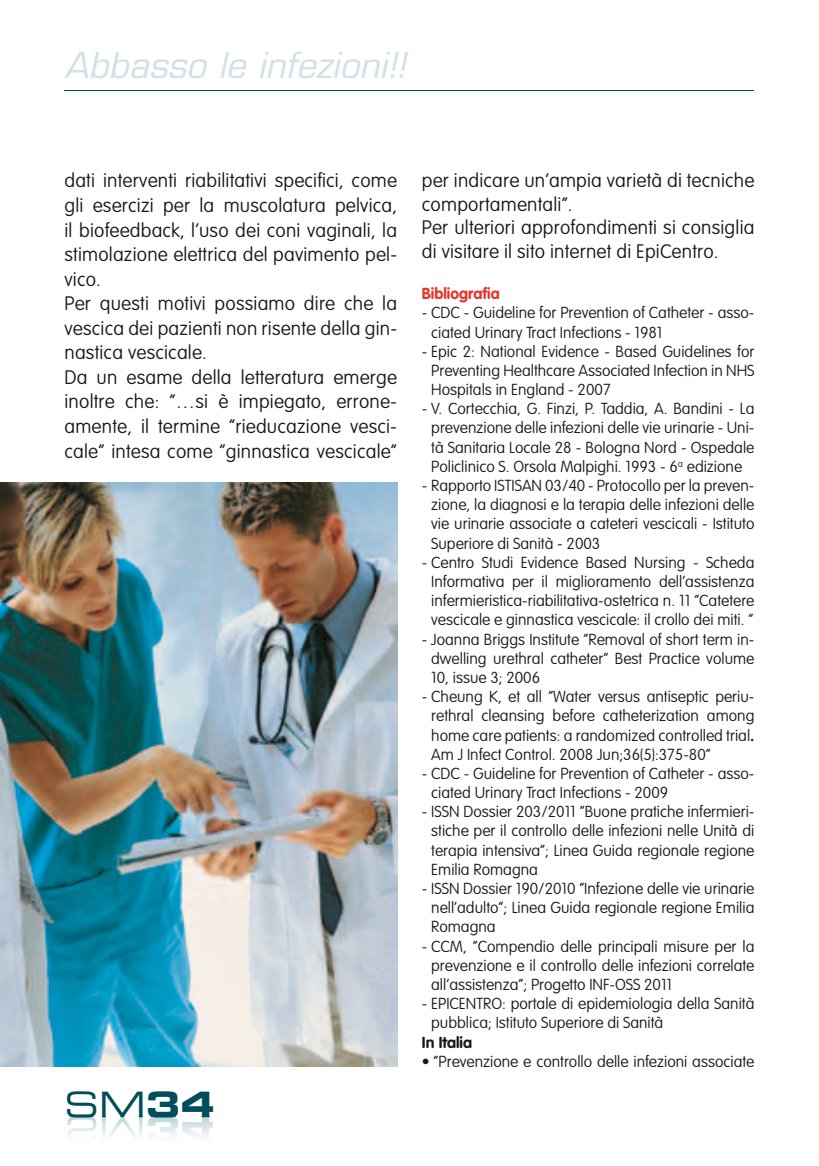
<style>
.page{position:relative;width:819px;height:1166px;background:#fff}
.page>*{position:absolute;margin:0;border:0;box-sizing:border-box;transform-origin:0 0}
.t1{font:italic 35px "Eurostile";color:#d1e1e5}
.t2{font:35px "Eurostile Extended Two";color:#004d5b}
.t3{font:100 19.25px/24.5px "VAG Rounded";letter-spacing:.01em;color:#1a171c}
.t4{font:100 15.75px/19.2px "VAG Rounded";color:#1a171c;text-align:justify}
.t5{font:700 15.75px "VAG Rounded";color:#e5352c}
.t6{font:700 15.75px "VAG Rounded";color:#1a171c}
.s1{font-weight:700}
.s2{font-family:"Eurostile Bold Extended Two"}
</style>
<div class="page">
<svg style="left:70px;top:1117px;width:73px;height:1px"></svg>
<svg style="left:151px;top:1117px;width:59px;height:1px"></svg>
<hr style="left:64px;top:91px;width:690px;height:1px;background:#004d5b">
<img style="left:0;top:483px;width:397px;height:584px">
<h1 class="t1" style="left:64px;top:44px;width:343px">Abbasso le infezioni!!</h1>
<p class="t3" style="left:64px;top:168px;width:334px">dati interventi riabilitativi specifici, come gli esercizi per la muscolatura pelvica, il biofeedback, l’uso dei coni vaginali, la stimolazione elettrica del pavimento pel&shy;vico.<br>Per questi motivi possiamo dire che la vescica dei pazienti non risente della gin&shy;nastica vescicale.<br>Da un esame della letteratura emerge inoltre che: “…si è impiegato, errone&shy;amente, il termine “rieducazione vesci&shy;cale” intesa come “ginnastica vescicale”</p>
<p class="t3" style="left:422px;top:169px;width:334px;line-height:23.4px">per indicare un’ampia varietà di tecniche comportamentali”.<br>Per ulteriori approfondimenti si consiglia di visitare il sito internet di EpiCentro.</p>
<p class="t5" style="left:422px;top:284px;width:79px">Bibliografia</p>
<p class="t4" style="left:431px;top:303px;width:325px;text-indent:-9px">- CDC - Guideline for Prevention of Catheter - asso&shy;ciated Urinary Tract Infections - 1981</p>
<p class="t4" style="left:431px;top:341px;width:325px;text-indent:-9px">- Epic 2: National Evidence - Based Guidelines for Preventing Healthcare Associated Infection in NHS Hospitals in England - 2007</p>
<p class="t4" style="left:422px;top:399px;width:334px;text-align:center">- V. Cortecchia, G. Finzi, P. Taddia, A. Bandini - La prevenzione delle infezioni delle vie urinarie - Uni&shy;tà Sanitaria Locale 28 - Bologna Nord - Ospedale Policlinico S. Orsola Malpighi. 1993 - 6<sup>a</sup> edizione</p>
<p class="t4" style="left:431px;top:476px;width:325px;text-indent:-9px">- Rapporto ISTISAN 03/40 - Protocollo per la preven&shy;zione, la diagnosi e la terapia delle infezioni delle vie urinarie associate a cateteri vescicali - Istituto Superiore di Sanità - 2003</p>
<p class="t4" style="left:422px;top:553px;width:334px;text-align:center">- Centro Studi Evidence Based Nursing - Scheda Informativa per il miglioramento dell’assistenza infermieristica-riabilitativa-ostetrica n. 11 “Catetere vescicale e ginnastica vescicale: il crollo dei miti. ”</p>
<p class="t4" style="left:431px;top:629px;width:325px;text-indent:-9px">- Joanna Briggs Institute “Removal of short term in&shy;dwelling urethral catheter” Best Practice volume 10, issue 3; 2006</p>
<p class="t4" style="left:431px;top:687px;width:325px;text-indent:-9px">- Cheung K, et all “Water versus antiseptic periu&shy;rethral cleansing before catheterization among home care patients: a randomized controlled trial<span class="s1">.<br></span>Am J Infect Control. 2008 Jun;36(5):375-80”</p>
<p class="t4" style="left:431px;top:764px;width:325px;text-indent:-9px">- CDC - Guideline for Prevention of Catheter - asso&shy;ciated Urinary Tract Infections - 2009</p>
<p class="t4" style="left:431px;top:802px;width:325px;text-indent:-9px">- ISSN Dossier 203/2011 “Buone pratiche infermieri&shy;stiche per il controllo delle infezioni nelle Unità di terapia intensiva”; Linea Guida regionale regione Emilia Romagna</p>
<p class="t4" style="left:431px;top:879px;width:325px;text-indent:-9px">- ISSN Dossier 190/2010 “Infezione delle vie urinarie nell’adulto”; Linea Guida regionale regione Emilia Romagna</p>
<p class="t4" style="left:431px;top:936px;width:325px;text-indent:-9px">- CCM, “Compendio delle principali misure per la prevenzione e il controllo delle infezioni correlate all’assistenza”; Progetto INF-OSS 2011</p>
<p class="t4" style="left:431px;top:994px;width:325px;text-indent:-9px">- EPICENTRO: portale di epidemiologia della Sanità pubblica; Istituto Superiore di Sanità</p>
<p class="t6" style="left:422px;top:1032px;width:52px">In Italia</p>
<p class="t4" style="left:422px;top:1051px;width:334px">• “Prevenzione e controllo delle infezioni associate</p>
<h1 class="t2" style="left:64px;top:1080px;width:152px">SM<span class="s2">34</span></h1>
</div>
